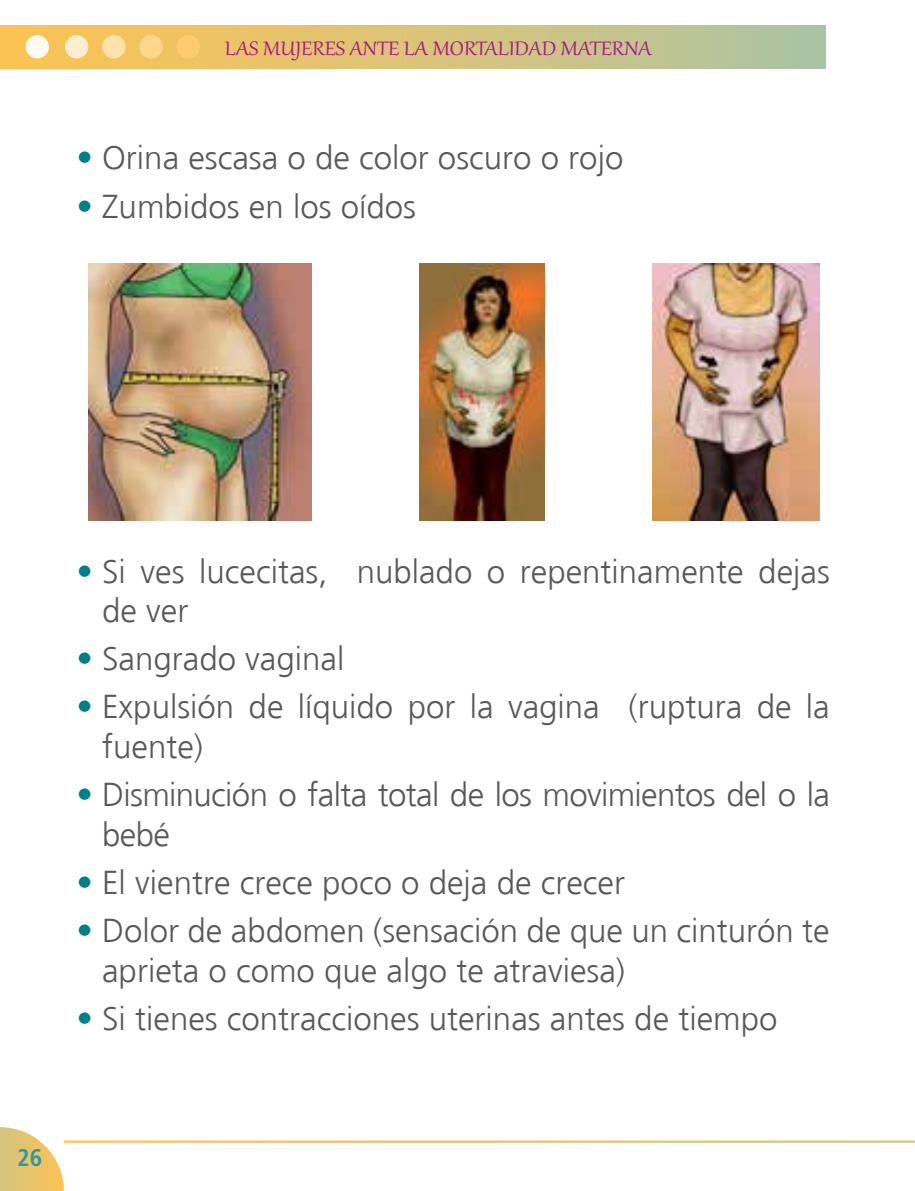
<style>
.page{position:relative;width:915px;height:1191px;background:#fff}
.page>*{position:absolute;margin:0;border:0;box-sizing:border-box;transform-origin:0 0}
.t1{font:300 33px/39.6px "Frutiger";color:#58595b}
.t2{font:300 33px/39.6px "Frutiger";letter-spacing:-.02em;color:#58595b}
.t3{font:24px "Gabriola";color:#a81b87;scale:1.11 1}
.t4{font:700 condensed 24px "Frutiger";color:#3596a0}
.s1{color:#007f89}
</style>
<div class="page">
<svg style="left:0;top:1127px;width:64px;height:64px"></svg>
<div style="left:0;top:26px;width:825px;height:42px;background:linear-gradient(to right,#ffc351,#aec4a3)"></div>
<div style="left:26px;top:35px;width:23px;height:23px;background:#fffaf2;border-radius:50%"></div>
<div style="left:65px;top:35px;width:23px;height:23px;background:#ffedcf;border-radius:50%"></div>
<div style="left:102px;top:35px;width:23px;height:23px;background:#ffe1ad;border-radius:50%"></div>
<div style="left:139px;top:35px;width:24px;height:23px;background:#ffd68d;border-radius:50%"></div>
<div style="left:176px;top:35px;width:24px;height:23px;background:#ffcb6c;border-radius:50%"></div>
<img style="left:652px;top:264px;width:167px;height:257px">
<img style="left:419px;top:264px;width:125px;height:257px">
<img style="left:89px;top:264px;width:222px;height:257px">
<p class="t3" style="left:225px;top:32px;width:386px">LAS MUJERES ANTE LA MORTALIDAD MATERNA</p>
<p class="t1" style="left:77px;top:139px;width:548px"><span class="s1">•</span> Orina escasa o de color oscuro o rojo</p>
<p class="t1" style="left:77px;top:187px;width:341px"><span class="s1">•</span> Zumbidos en los oídos</p>
<p class="t1" style="left:102px;top:552px;width:729px;text-indent:-26px"><span class="s1">•</span> Si ves lucecitas, nublado o repentinamente dejas de ver</p>
<p class="t1" style="left:77px;top:639px;width:269px"><span class="s1">•</span> Sangrado vaginal</p>
<p class="t1" style="left:102px;top:687px;width:728px;text-indent:-26px"><span class="s1">•</span> Expulsión de líquido por la vagina (ruptura de la fuente)</p>
<p class="t2" style="left:102px;top:775px;width:729px;text-indent:-26px"><span class="s1">•</span> Disminución o falta total de los movimientos del o la bebé</p>
<p class="t1" style="left:77px;top:863px;width:549px"><span class="s1">•</span> El vientre crece poco o deja de crecer</p>
<p class="t1" style="left:102px;top:911px;width:728px;text-indent:-26px"><span class="s1">•</span> Dolor de abdomen (sensación de que un cinturón te aprieta o como que algo te atraviesa)</p>
<p class="t1" style="left:77px;top:999px;width:702px"><span class="s1">•</span> Si tienes contracciones uterinas antes de tiempo</p>
<p class="t4" style="left:17px;top:1143px;width:26px">26</p>
</div>
